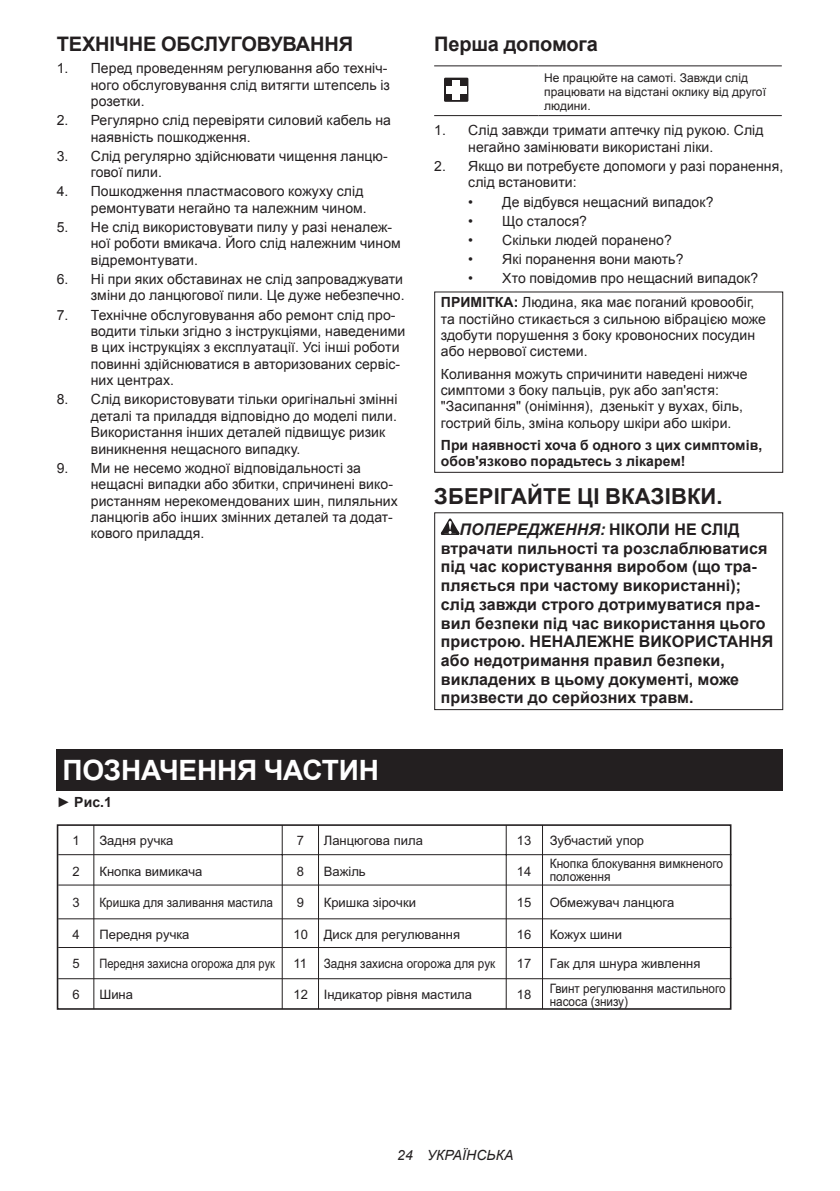
<style>
.page{position:relative;width:840px;height:1191px;background:#fff}
.page>*{position:absolute;margin:0;border:0;box-sizing:border-box;transform-origin:0 0}
.t1{font:700 28px "Arial";letter-spacing:-.01em;color:#fff}
.t2{font:700 22px "Arial";letter-spacing:.005em;color:#231f20}
.t3{font:700 20px "Arial";letter-spacing:-.01em;color:#231f20}
.t4{font:700 16px/18.8px "Arial";letter-spacing:.005em;color:#231f20}
.t5{font:14px/16.4px "Arial";letter-spacing:.005em;color:#231f20}
.t6{font:700 14px/16.4px "Arial";letter-spacing:.005em;color:#231f20}
.t7{font:italic 14px "Arial";letter-spacing:.005em;color:#231f20}
.t8{font:13px "Arial";color:#231f20}
.t9{font:13px/13px "Arial";color:#231f20;scale:.9 1}
.t10{font:13px/13px "Arial";color:#231f20;scale:.92 1}
.t11{font:13px "Arial";color:#231f20;scale:.85 1}
.t12{font:12px/14px "Arial";letter-spacing:.005em;color:#231f20}
.s1{font-weight:700}
.s2{font-style:italic}
.s3{font-weight:400}
</style>
<div class="page">
<hr style="left:434px;top:65px;width:104px;height:1px;background:#231f20">
<hr style="left:538px;top:65px;width:243px;height:1px;background:#231f20">
<hr style="left:434px;top:115px;width:104px;height:1px;background:#231f20">
<hr style="left:538px;top:115px;width:243px;height:1px;background:#231f20">
<div style="left:444px;top:78px;width:24px;height:24px;background:#231f20"></div>
<div style="left:446px;top:86px;width:20px;height:8px;background:#fff"></div>
<div style="left:452px;top:80px;width:8px;height:20px;background:#fff"></div>
<div style="left:434px;top:291px;width:348px;height:182px;border:1px solid #231f20"></div>
<svg style="left:440px;top:518px;width:19px;height:17px"></svg>
<div style="left:434px;top:512px;width:348px;height:198px;border:1px solid #231f20"></div>
<div style="left:57px;top:750px;width:725px;height:41px;background:#231f20"></div>
<hr style="left:541px;top:825px;width:1px;height:184px;background:#231f20">
<hr style="left:318px;top:825px;width:1px;height:184px;background:#231f20">
<div style="left:57px;top:824px;width:674px;height:185px;border:2px solid #231f20"></div>
<hr style="left:281px;top:825px;width:1px;height:184px;background:#231f20">
<hr style="left:505px;top:825px;width:1px;height:184px;background:#231f20">
<hr style="left:58px;top:854px;width:673px;height:1px;background:#231f20">
<hr style="left:58px;top:884px;width:673px;height:1px;background:#231f20">
<hr style="left:58px;top:918px;width:673px;height:1px;background:#231f20">
<hr style="left:58px;top:947px;width:673px;height:1px;background:#231f20">
<hr style="left:58px;top:978px;width:673px;height:1px;background:#231f20">
<hr style="left:93px;top:825px;width:1px;height:184px;background:#231f20">
<h3 class="t3" style="left:57px;top:31px;width:298px">ТЕХНІЧНЕ ОБСЛУГОВУВАННЯ</h3>
<p class="t5" style="left:91px;top:60px;width:300px;text-indent:-34px">1. Перед проведенням регулювання або техніч&shy;ного обслуговування слід витягти штепсель із розетки.</p>
<p class="t5" style="left:91px;top:112px;width:301px;text-indent:-34px">2. Регулярно слід перевіряти силовий кабель на наявність пошкодження.</p>
<p class="t5" style="left:91px;top:148px;width:298px;text-indent:-34px">3. Слід регулярно здійснювати чищення ланцю&shy;гової пили.</p>
<p class="t5" style="left:57px;top:183px;width:311px;text-align:right">4. Пошкодження пластмасового кожуху слід ремонтувати негайно та належним чином.</p>
<p class="t5" style="left:91px;top:219px;width:311px;text-indent:-34px">5. Не слід використовувати пилу у разі неналеж&shy;ної роботи вмикача. Його слід належним чином відремонтувати.</p>
<p class="t5" style="left:57px;top:271px;width:349px;text-align:right">6. Ні при яких обставинах не слід запроваджувати зміни до ланцюгової пили. Це дуже небезпечно.</p>
<p class="t5" style="left:91px;top:307px;width:316px;text-indent:-34px">7. Технічне обслуговування або ремонт слід про&shy;водити тільки згідно з інструкціями, наведеними в цих інструкціях з експлуатації. Усі інші роботи повинні здійснюватися в авторизованих сервіс&shy;них центрах.</p>
<p class="t5" style="left:91px;top:391px;width:308px;text-indent:-34px">8. Слід використовувати тільки оригінальні змінні деталі та приладдя відповідно до моделі пили.<br>Використання інших деталей підвищує ризик виникнення нещасного випадку.</p>
<p class="t5" style="left:91px;top:460px;width:308px;text-indent:-34px">9. Ми не несемо жодної відповідальності за нещасні випадки або збитки, спричинені вико&shy;ристанням нерекомендованих шин, пиляльних ланцюгів або інших змінних деталей та додат&shy;кового приладдя.</p>
<h3 class="t3" style="left:434px;top:31px;width:165px">Перша допомога</h3>
<p class="t12" style="left:544px;top:71px;width:223px">Не працюйте на самоті. Завжди слід працювати на відстані оклику від другої людини.</p>
<p class="t5" style="left:468px;top:122px;width:297px;text-indent:-34px">1. Слід завжди тримати аптечку під рукою. Слід негайно замінювати використані ліки.</p>
<p class="t5" style="left:468px;top:158px;width:316px;text-indent:-34px">2. Якщо ви потребуєте допомоги у разі поранення, слід встановити:</p>
<p class="t5" style="left:468px;top:193px;width:247px">• Де відбувся нещасний випадок?</p>
<p class="t5" style="left:468px;top:213px;width:120px">• Що сталося?</p>
<p class="t5" style="left:468px;top:232px;width:205px">• Скільки людей поранено?</p>
<p class="t5" style="left:468px;top:251px;width:216px">• Які поранення вони мають?</p>
<p class="t5" style="left:440px;top:267px;width:319px;line-height:23.8px;text-align:right">• Хто повідомив про нещасний випадок?<br><span class="s1">ПРИМІТКА:</span> Людина, яка має поганий кровообіг,</p>
<p class="t5" style="left:440px;top:311px;width:326px">та постійно стикається з сильною вібрацією може здобути порушення з боку кровоносних посудин або нервової системи.</p>
<p class="t5" style="left:440px;top:365px;width:308px">Коливання можуть спричинити наведені нижче симптоми з боку пальців, рук або зап'ястя: "Засипання" (оніміння), дзенькіт у вухах, біль, гострий біль, зміна кольору шкіри або шкіри.</p>
<p class="t6" style="left:440px;top:437px;width:323px">При наявності хоча б одного з цих симптомів, обов'язково порадьтесь з лікарем!</p>
<h2 class="t2" style="left:434px;top:482px;width:290px">ЗБЕРІГАЙТЕ ЦІ ВКАЗІВКИ.</h2>
<p class="t4" style="left:440px;top:520px;width:334px;text-indent:19px"><span class="s2">ПОПЕРЕДЖЕННЯ:</span> НІКОЛИ НЕ СЛІД втрачати пильності та розслаблюватися під час користування виробом (що тра&shy;пляється при частому використанні); слід завжди строго дотримуватися пра&shy;вил безпеки під час використання цього пристрою. НЕНАЛЕЖНЕ ВИКОРИСТАННЯ або недотримання правил безпеки, викладених в цьому документі, може призвести до серйозних травм.</p>
<h1 class="t1" style="left:62px;top:751px;width:318px">ПОЗНАЧЕННЯ ЧАСТИН</h1>
<p class="t6" style="left:57px;top:794px;width:57px"><span class="s3">►</span> Рис.1</p>
<p class="t8" style="left:72px;top:835px;width:9px">1</p>
<p class="t8" style="left:72px;top:867px;width:9px">2</p>
<p class="t8" style="left:72px;top:897px;width:9px">3</p>
<p class="t8" style="left:72px;top:929px;width:9px">4</p>
<p class="t8" style="left:72px;top:958px;width:9px">5</p>
<p class="t8" style="left:72px;top:989px;width:9px">6</p>
<p class="t8" style="left:99px;top:835px;width:75px">Задня ручка</p>
<p class="t8" style="left:99px;top:867px;width:104px">Кнопка вимикача</p>
<p class="t9" style="left:99px;top:897px;width:194px">Кришка для заливання мастила</p>
<p class="t8" style="left:99px;top:929px;width:91px">Передня ручка</p>
<p class="t11" style="left:99px;top:958px;width:208px">Передня захисна огорожа для рук</p>
<p class="t8" style="left:99px;top:989px;width:35px">Шина</p>
<p class="t8" style="left:323px;top:835px;width:100px">Ланцюгова пила</p>
<p class="t8" style="left:323px;top:867px;width:43px">Важіль</p>
<p class="t8" style="left:297px;top:835px;width:9px">7</p>
<p class="t8" style="left:297px;top:867px;width:9px">8</p>
<p class="t8" style="left:297px;top:897px;width:9px">9</p>
<p class="t8" style="left:323px;top:897px;width:94px">Кришка зірочки</p>
<p class="t8" style="left:293px;top:929px;width:16px">10</p>
<p class="t8" style="left:293px;top:958px;width:15px">11</p>
<p class="t8" style="left:293px;top:989px;width:16px">12</p>
<p class="t8" style="left:323px;top:929px;width:138px">Диск для регулювання</p>
<p class="t9" style="left:323px;top:957px;width:192px">Задня захисна огорожа для рук</p>
<p class="t8" style="left:323px;top:989px;width:150px">Індикатор рівня мастила</p>
<p class="t8" style="left:516px;top:835px;width:16px">13</p>
<p class="t8" style="left:549px;top:835px;width:96px">Зубчастий упор</p>
<p class="t8" style="left:516px;top:867px;width:16px">14</p>
<p class="t8" style="left:516px;top:897px;width:16px">15</p>
<p class="t8" style="left:516px;top:929px;width:16px">16</p>
<p class="t8" style="left:516px;top:958px;width:16px">17</p>
<p class="t8" style="left:516px;top:989px;width:16px">18</p>
<p class="t10" style="left:549px;top:858px;width:190px">Кнопка блокування вимкненого положення</p>
<p class="t8" style="left:549px;top:897px;width:126px">Обмежувач ланцюга</p>
<p class="t8" style="left:549px;top:929px;width:74px">Кожух шини</p>
<p class="t8" style="left:549px;top:958px;width:152px">Гак для шнура живлення</p>
<p class="t9" style="left:549px;top:983px;width:197px">Гвинт регулювання мастильного насоса (знизу)</p>
<p class="t7" style="left:397px;top:1147px;width:118px">24 УКРАЇНСЬКА</p>
</div>
